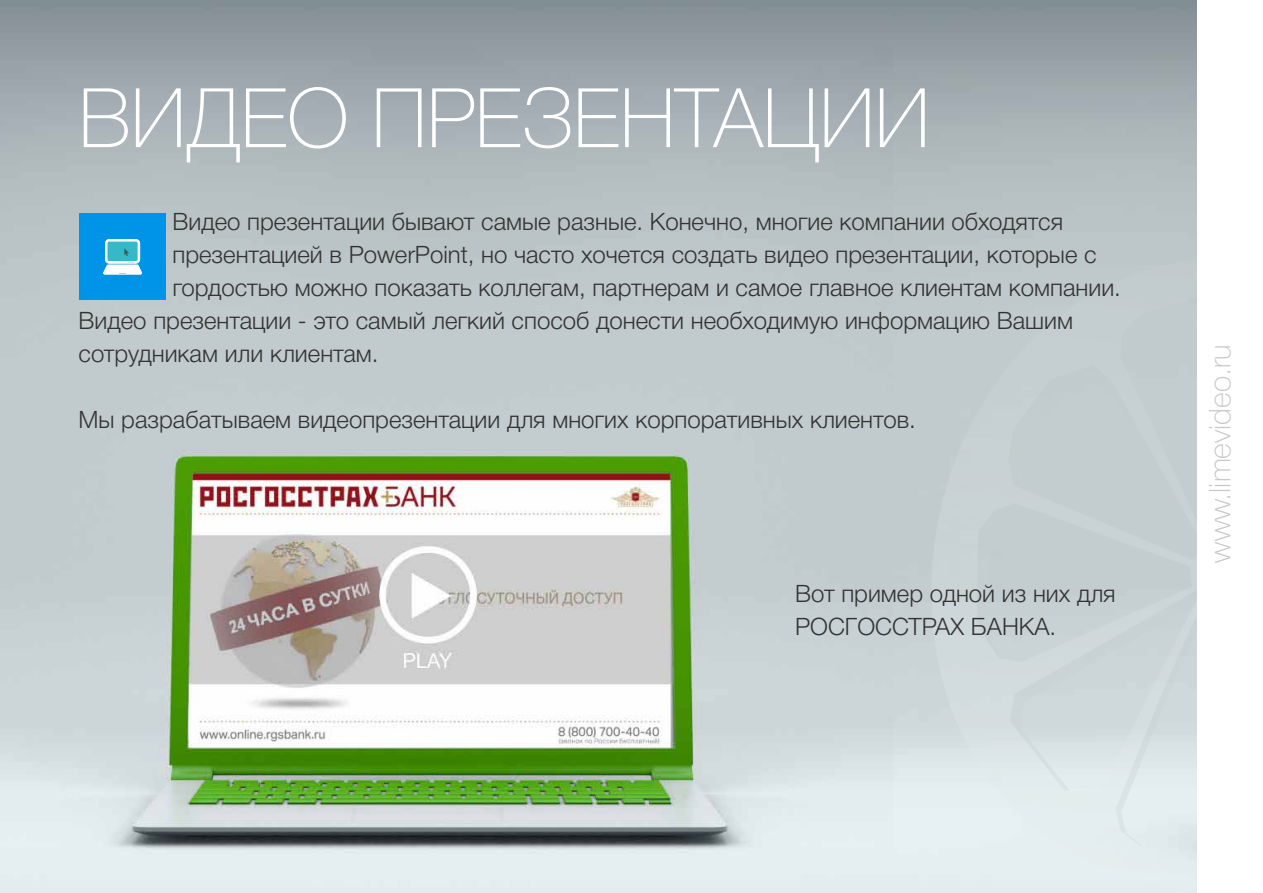
<style>
.page{position:relative;width:1263px;height:893px;background:#fff}
.page>*{position:absolute;margin:0;border:0;box-sizing:border-box;transform-origin:0 0}
.t1{font:100 82.5px "Helvetica Neue Cyr";color:#fff}
.t2{font:100 30px "Helvetica Neue Cyr";color:#c7c7c7}
.t3{font:300 24px/33px "Helvetica Neue Cyr";color:#333}
</style>
<div class="page">
<img style="left:0;top:0;width:1196px;height:893px">
<img style="left:931px;top:256px;width:265px;height:637px">
<div style="left:79px;top:214px;width:87px;height:86px;background:#0094e9"></div>
<svg style="left:105px;top:239px;width:35px;height:25px"></svg>
<svg style="left:103px;top:262px;width:39px;height:12px"></svg>
<div style="left:107px;top:242px;width:31px;height:19px;background:#36b9c7;border-radius:2px"></div>
<svg style="left:124px;top:248px;width:5px;height:8px"></svg>
<h1 class="t1" style="left:79px;top:72px;width:853px">ВИДЕО ПРЕЗЕНТАЦИИ</h1>
<p class="t3" style="left:172px;top:205px;width:892px">Видео презентации бывают самые разные. Конечно, многие компании обходятся</p>
<p class="t3" style="left:172px;top:238px;width:925px">презентацией в PowerPoint, но часто хочется создать видео презентации, которые с</p>
<p class="t3" style="left:172px;top:271px;width:950px">гордостью можно показать коллегам, партнерам и самое главное клиентам компании.</p>
<p class="t3" style="left:79px;top:304px;width:996px">Видео презентации - это самый легкий способ донести необходимую информацию Вашим</p>
<p class="t3" style="left:79px;top:337px;width:301px">сотрудникам или клиентам.</p>
<p class="t3" style="left:79px;top:403px;width:839px">Мы разрабатываем видеопрезентации для многих корпоративных клиентов.</p>
<p class="t3" style="left:795px;top:577px;width:322px">Вот пример одной из них для<br>РОСГОССТРАХ БАНКА.</p>
<p class="t2" style="left:1203px;top:563px;width:220px;rotate:-90deg">www.limevideo.ru</p>
</div>
